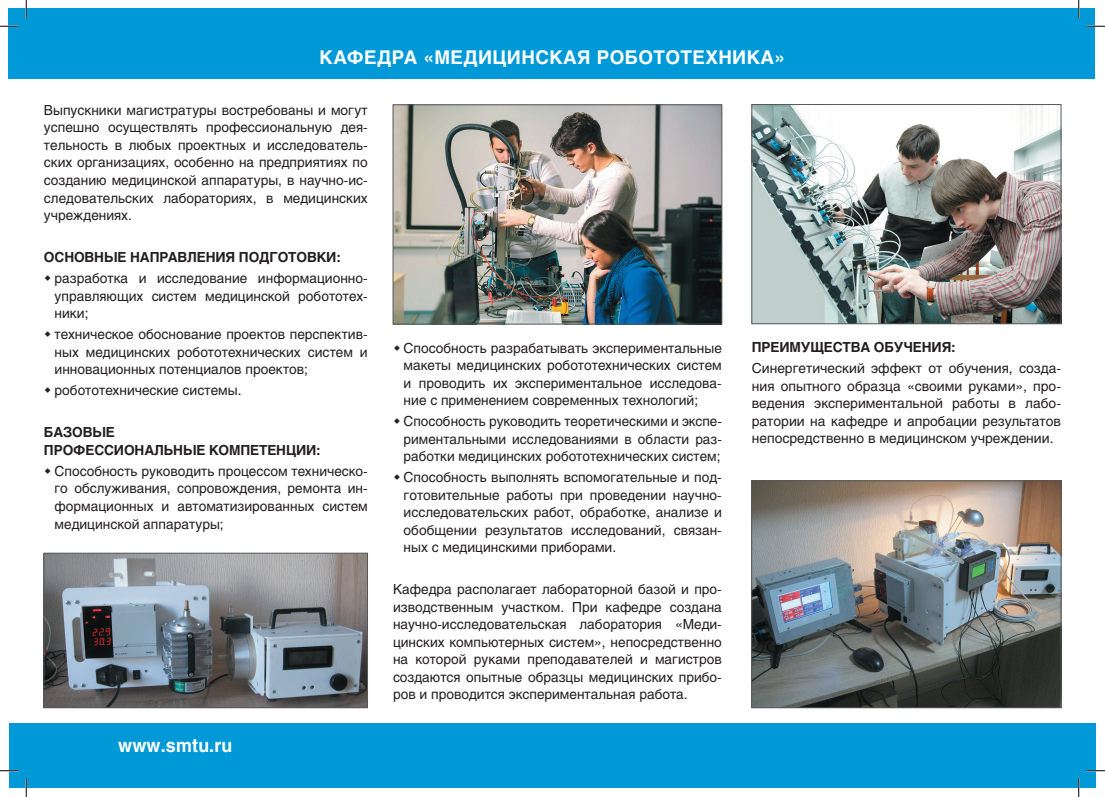
<style>
.page{position:relative;width:1105px;height:797px;background:#fff}
.page>*{position:absolute;margin:0;border:0;box-sizing:border-box;transform-origin:0 0}
.t1{font:700 18.75px "Helios C";letter-spacing:.02em;color:#fff}
.t2{font:700 18.75px "Helios C";letter-spacing:.02em;color:#fff;scale:.95 1}
.t3{font:13.75px/17.5px "Helios C";color:#231f20;text-align:justify}
.t4{font:700 13.75px/17.5px "Helios C";letter-spacing:-.01em;color:#231f20}
</style>
<div class="page">
<div style="left:9px;top:723px;width:1087px;height:65px;background:#0099d8"></div>
<div style="left:9px;top:9px;width:1086px;height:70px;background:#0099d8"></div>
<img style="left:46px;top:555px;width:320px;height:151px">
<div style="left:44px;top:553px;width:324px;height:155px;border:1px solid #57585a"></div>
<img style="left:753px;top:482px;width:306px;height:224px">
<div style="left:751px;top:480px;width:310px;height:228px;border:1px solid #57585a"></div>
<img style="left:395px;top:107px;width:325px;height:215px">
<div style="left:393px;top:105px;width:329px;height:219px;border:1px solid #57585a"></div>
<img style="left:754px;top:106px;width:305px;height:216px">
<div style="left:752px;top:104px;width:309px;height:220px;border:1px solid #57585a"></div>
<svg style="left:0;top:25px;width:19px;height:2px"></svg>
<svg style="left:1086px;top:25px;width:19px;height:2px"></svg>
<svg style="left:0;top:770px;width:19px;height:1px"></svg>
<svg style="left:1086px;top:770px;width:19px;height:1px"></svg>
<svg style="left:25px;top:0;width:2px;height:19px"></svg>
<svg style="left:25px;top:778px;width:2px;height:19px"></svg>
<svg style="left:1078px;top:0;width:1px;height:19px"></svg>
<svg style="left:1078px;top:778px;width:1px;height:19px"></svg>
<h1 class="t1" style="left:320px;top:46px;width:467px">КАФЕДРА «МЕДИЦИНСКАЯ РОБОТОТЕХНИКА»</h1>
<p class="t3" style="left:44px;top:101px;width:325px">Выпускники магистратуры востребованы и могут успешно осуществлять профессиональную дея&shy;тельность в любых проектных и исследователь&shy;ских организациях, особенно на предприятиях по созданию медицинской аппаратуры, в научно-ис&shy;следовательских лабораториях, в медицинских учреждениях.</p>
<p class="t4" style="left:44px;top:248px;width:298px">ОСНОВНЫЕ НАПРАВЛЕНИЯ ПОДГОТОВКИ:</p>
<p class="t3" style="left:55px;top:269px;width:315px">разработка и исследование информационно&shy;управляющих систем медицинской робототех&shy;ники;</p>
<p class="t3" style="left:55px;top:325px;width:315px">техническое обоснование проектов перспектив&shy;ных медицинских робототехнических систем и инновационных потенциалов проектов;</p>
<p class="t3" style="left:55px;top:381px;width:188px">робототехнические системы.</p>
<p class="t4" style="left:44px;top:424px;width:278px">БАЗОВЫЕ<br>ПРОФЕССИОНАЛЬНЫЕ КОМПЕТЕНЦИИ:</p>
<p class="t3" style="left:55px;top:462px;width:315px">Способность руководить процессом техническо&shy;го обслуживания, сопровождения, ремонта ин&shy;формационных и автоматизированных систем медицинской аппаратуры;</p>
<p class="t4" style="left:752px;top:339px;width:206px">ПРЕИМУЩЕСТВА ОБУЧЕНИЯ:</p>
<p class="t3" style="left:752px;top:359px;width:311px">Cинергетический эффект от обучения, созда&shy;ния опытного образца «своими руками», про&shy;ведения экспериментальной работы в лабо&shy;ратории на кафедре и апробации результатов непосредственно в медицинском учреждении.</p>
<p class="t3" style="left:404px;top:339px;width:320px">Способность разрабатывать экспериментальные макеты медицинских робототехнических систем и проводить их экспериментальное исследова&shy;ние с применением современных технологий;</p>
<p class="t3" style="left:404px;top:412px;width:320px">Способность руководить теоретическими и экспе&shy;риментальными исследованиями в области раз&shy;работки медицинских робототехнических систем;</p>
<p class="t3" style="left:404px;top:468px;width:320px">Способность выполнять вспомогательные и под&shy;готовительные работы при проведении научно&shy;исследовательских работ, обработке, анализе и обобщении результатов исследований, связан&shy;ных с медицинскими приборами.</p>
<p class="t3" style="left:393px;top:580px;width:330px">Кафедра располагает лабораторной базой и про&shy;изводственным участком. При кафедре создана научно-исследовательская лаборатория «Меди&shy;цинских компьютерных систем», непосредственно на которой руками преподавателей и магистров создаются опытные образцы медицинских прибо&shy;ров и проводится экспериментальная работа.</p>
<h1 class="t2" style="left:118px;top:734px;width:122px">www.smtu.ru</h1>
</div>
